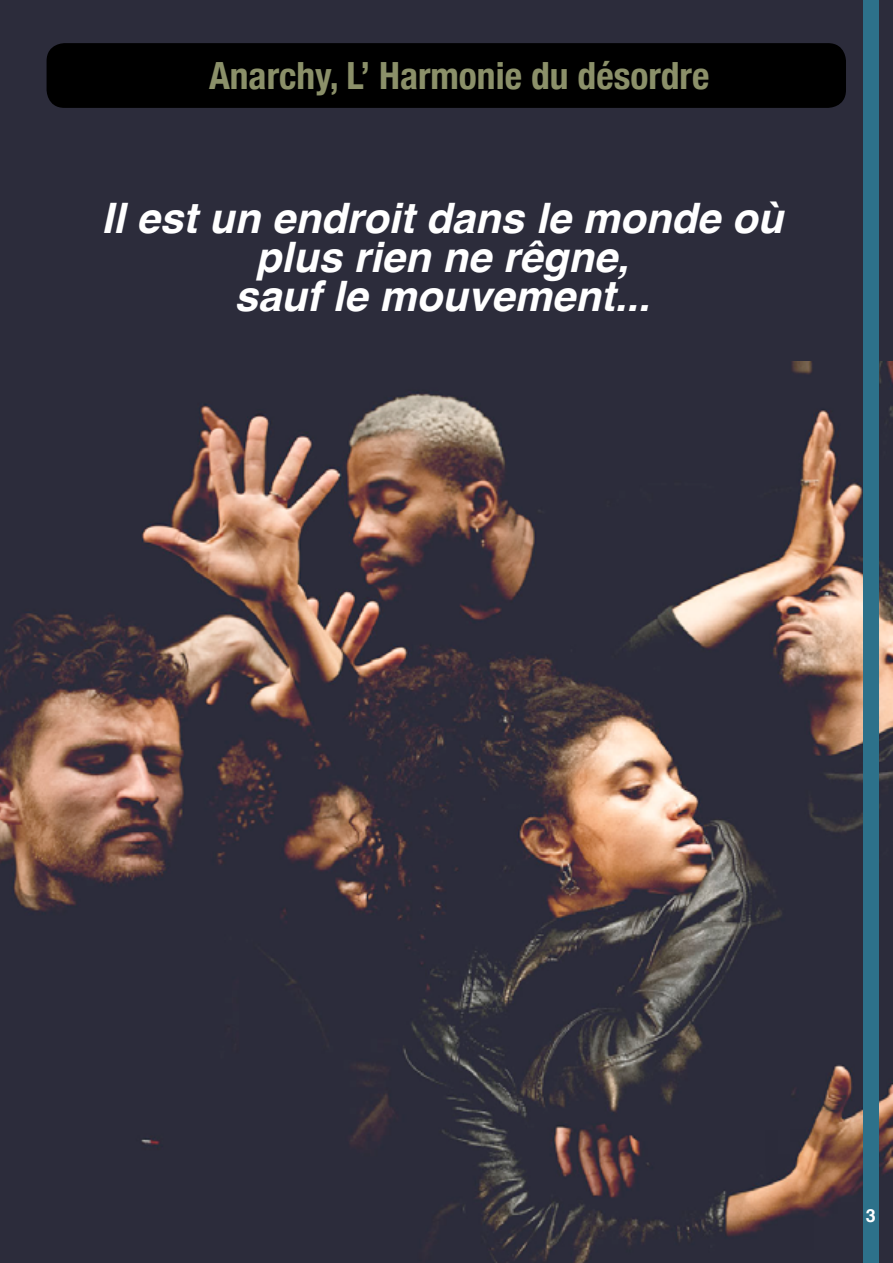
<style>
.page{position:relative;width:893px;height:1263px;background:#2c2c3b}
.page>*{position:absolute;margin:0;border:0;box-sizing:border-box;transform-origin:0 0}
.t1{font:italic 700 42px/39px "Helvetica";color:#fff;text-align:center}
.t2{font:700 condensed 37.5px "Helvetica Neue";color:#8b9069}
.t3{font:700 18px "Helvetica";color:#fff}
</style>
<div class="page">
<img style="left:0;top:361px;width:893px;height:902px">
<div style="left:863px;top:0;width:15px;height:1263px;background:#2d718a"></div>
<div style="left:47px;top:43px;width:799px;height:65px;background:#000;border-radius:18px"></div>
<p class="t2" style="left:209px;top:44px;width:502px">Anarchy, L’ Harmonie du désordre</p>
<p class="t1" style="left:102px;top:199px;width:683px">Il est un endroit dans le monde où plus rien ne rêgne,<br>sauf le mouvement...</p>
<p class="t3" style="left:866px;top:1201px;width:12px">3</p>
</div>
